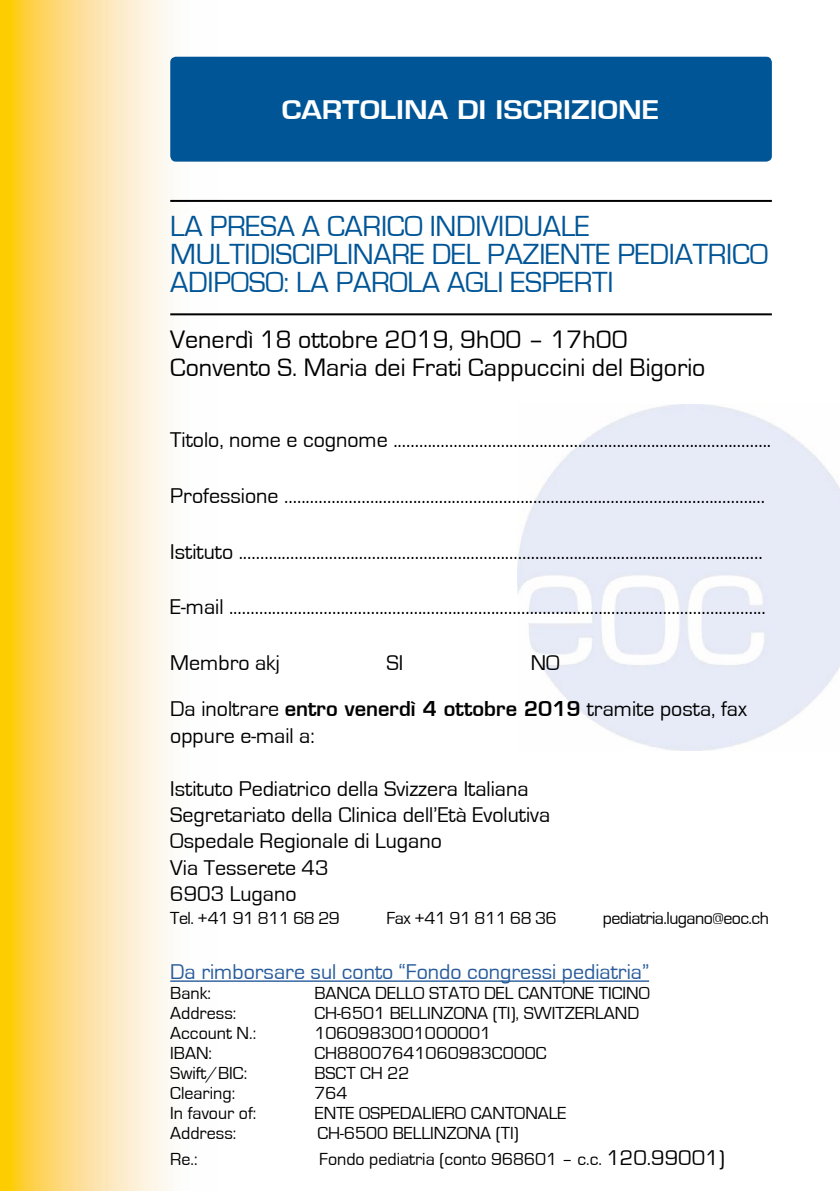
<style>
.page{position:relative;width:840px;height:1191px;background:#fff}
.page>*{position:absolute;margin:0;border:0;box-sizing:border-box;transform-origin:0 0}
.t1{font:30px/28px "Eurostile";letter-spacing:-.01em;color:#005597}
.t2{font:28px "Eurostile Ext Bo";color:#fff}
.t3{font:26px/28px "Eurostile";color:#000}
.t4{font:22px/26.4px "Eurostile";color:#000}
.t5{font:22px "Eurostile";color:#275b9b}
.t6{font:18px "Eurostile";color:#000}
.t7{font:18px "Eurostile";letter-spacing:-.03em;color:#000}
.s1{font-weight:600;font-size:20px}
.s2{font-size:22px}
</style>
<div class="page">
<svg style="left:0;top:0;width:218px;height:1191px"></svg>
<hr style="left:170px;top:980px;width:478px;height:1px;background:#275b9b">
<hr style="left:170px;top:200px;width:601px;height:2px;background:#000">
<hr style="left:170px;top:313px;width:601px;height:2px;background:#000">
<div style="left:170px;top:57px;width:601px;height:105px;background:#005597;border-radius:6px"></div>
<p class="t2" style="left:281px;top:98px;width:379px">CARTOLINA DI ISCRIZIONE</p>
<h1 class="t1" style="left:170px;top:213px;width:599px">LA PRESA A CARICO INDIVIDUALE<br>MULTIDISCIPLINARE DEL PAZIENTE PEDIATRICO<br>ADIPOSO: LA PAROLA AGLI ESPERTI</h1>
<p class="t3" style="left:170px;top:326px;width:536px">Venerdì 18 ottobre 2019, 9h00 – 17h00<br>Convento S. Maria dei Frati Cappuccini del Bigorio</p>
<p class="t4" style="left:170px;top:427px;width:602px">Titolo, nome e cognome ........................................................................................</p>
<p class="t4" style="left:170px;top:483px;width:596px">Professione ................................................................................................................</p>
<p class="t4" style="left:170px;top:538px;width:593px">Istituto ..........................................................................................................................</p>
<p class="t4" style="left:170px;top:594px;width:596px">E-mail .............................................................................................................................</p>
<p class="t4" style="left:170px;top:640px;width:578px;line-height:46.2px;text-indent:360px">NO<br>Da inoltrare <span class="s1">entro venerdì 4 ottobre 2019</span> tramite posta, fax</p>
<p class="t4" style="left:170px;top:722px;width:146px">oppure e-mail a:</p>
<p class="t4" style="left:170px;top:775px;width:381px">Istituto Pediatrico della Svizzera Italiana<br>Segretariato della Clinica dell’Età Evolutiva<br>Ospedale Regionale di Lugano<br>Via Tesserete 43<br>6903 Lugano</p>
<p class="t7" style="left:170px;top:908px;width:171px">Tel. +41 91 811 68 29</p>
<p class="t7" style="left:386px;top:908px;width:172px">Fax +41 91 811 68 36</p>
<p class="t7" style="left:602px;top:908px;width:168px">pediatria.lugano@eoc.ch</p>
<p class="t5" style="left:170px;top:960px;width:480px">Da rimborsare sul conto “Fondo congressi pediatria”</p>
<p class="t6" style="left:170px;top:983px;width:42px">Bank:</p>
<p class="t6" style="left:314px;top:983px;width:336px">BANCA DELLO STATO DEL CANTONE TICINO</p>
<p class="t6" style="left:170px;top:1003px;width:68px">Address:</p>
<p class="t6" style="left:314px;top:1003px;width:326px">CH-6501 BELLINZONA (TI), SWITZERLAND</p>
<p class="t6" style="left:170px;top:1023px;width:87px">Account N.:</p>
<p class="t6" style="left:314px;top:1023px;width:178px">1060983001000001</p>
<p class="t6" style="left:170px;top:1043px;width:43px">IBAN:</p>
<p class="t6" style="left:314px;top:1043px;width:233px">CH88007641060983C000C</p>
<p class="t6" style="left:170px;top:1063px;width:78px">Swift/BIC:</p>
<p class="t6" style="left:314px;top:1063px;width:97px">BSCT CH 22</p>
<p class="t6" style="left:170px;top:1083px;width:66px">Clearing:</p>
<p class="t6" style="left:314px;top:1083px;width:35px">764</p>
<p class="t6" style="left:170px;top:1103px;width:87px">In favour of:</p>
<p class="t6" style="left:315px;top:1103px;width:253px">ENTE OSPEDALIERO CANTONALE</p>
<p class="t6" style="left:170px;top:1123px;width:68px">Address:</p>
<p class="t6" style="left:317px;top:1123px;width:202px">CH-6500 BELLINZONA (TI)</p>
<p class="t6" style="left:170px;top:1149px;width:29px">Re.:</p>
<p class="t6" style="left:319px;top:1149px;width:407px">Fondo pediatria (conto 968601 – c.c. <span class="s2">120.99001)</span></p>
<p class="t4" style="left:170px;top:650px;width:111px">Membro akj</p>
<p class="t4" style="left:386px;top:650px;width:18px">SI</p>
</div>
